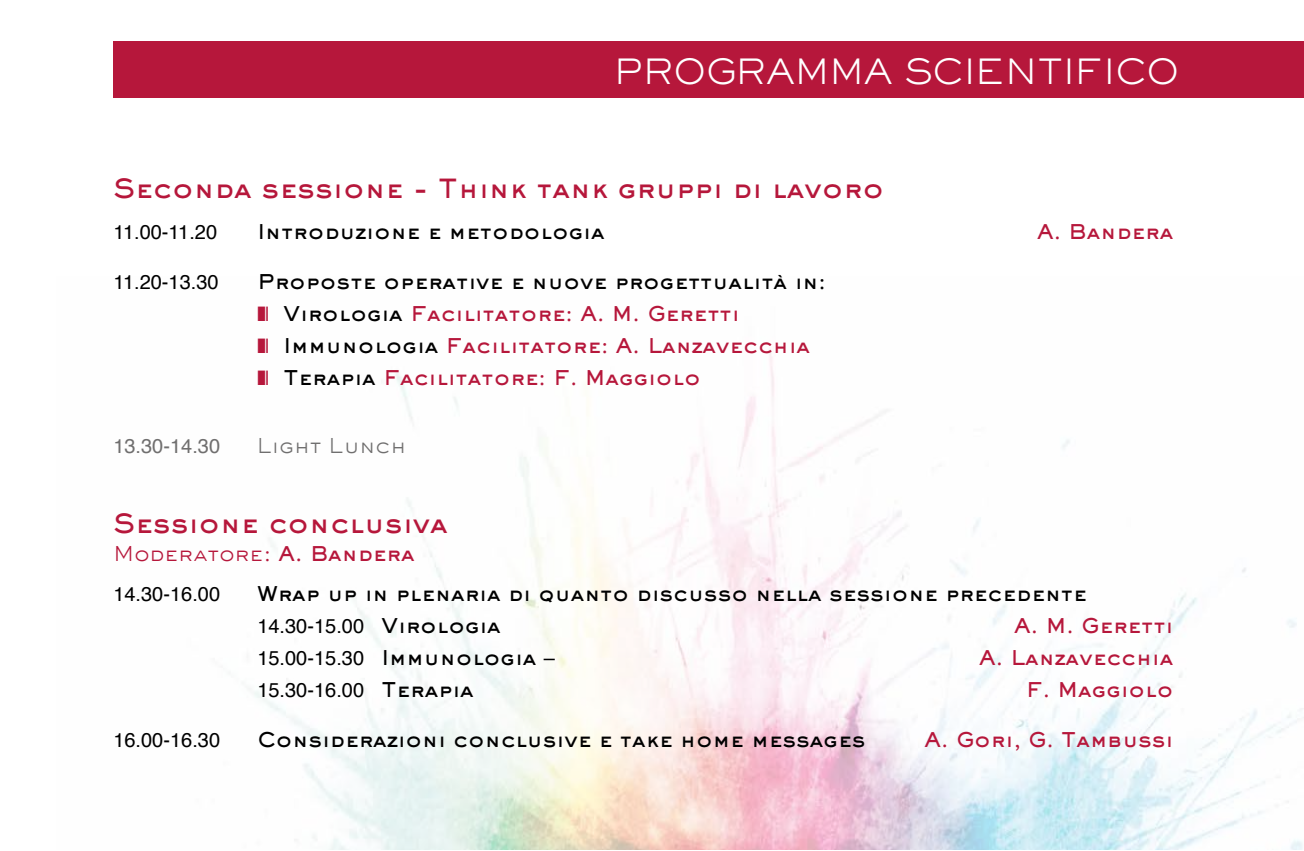
<style>
.page{position:relative;width:1304px;height:851px;background:#fff}
.page>*{position:absolute;margin:0;border:0;box-sizing:border-box;transform-origin:0 0}
.t1{font:34px "Sackers Gothic Light AT";letter-spacing:-.01em;color:#fff}
.t2{font:800 26px "Sackers Gothic Std";color:#b6173b}
.t3{font:800 20px/32px "Sackers Gothic Std";color:#b6173b}
.t4{font:800 20px "Sackers Gothic Std";color:#000}
.t5{font:20px "Helvetica";color:#000}
.t6{font:20px "Sackers Gothic Light AT";color:#b6173b}
.t7{font:20px "Helvetica";color:#706f6f}
.t8{font:20px "Sackers Gothic Light AT";color:#706f6f}
.s1{color:#000}
.s2{font-family:"Monotype Sorts";font-weight:400}
.s3{font-family:"Sackers Gothic Std";font-weight:800}
.s4{font-family:"Sackers Gothic Light AT"}
</style>
<div class="page">
<img style="left:249px;top:350px;width:1055px;height:499px">
<div style="left:113px;top:41px;width:1191px;height:57px;background:#b6173b"></div>
<h1 class="t1" style="left:614px;top:48px;width:566px">PROGRAMMA SCIENTIFICO</h1>
<h2 class="t2" style="left:113px;top:171px;width:772px">Seconda sessione - Think tank gruppi di lavoro</h2>
<p class="t5" style="left:113px;top:216px;width:105px">11.00-11.20</p>
<p class="t4" style="left:257px;top:218px;width:349px">Introduzione e metodologia</p>
<p class="t3" style="left:1037px;top:214px;width:138px">A. Bandera</p>
<p class="t5" style="left:113px;top:266px;width:107px">11.20-13.30</p>
<p class="t3" style="left:257px;top:264px;width:570px"><span class="s1">Proposte operative e nuove progettualità in:<br></span><span class="s2">ZX</span> <span class="s1">Virologia</span> Facilitatore: A. M. Geretti<br><span class="s2">ZX</span> <span class="s1">Immunologia</span> Facilitatore: A. Lanzavecchia <span class="s2">ZX</span> <span class="s1">Terapia</span> Facilitatore: F. Maggiolo</p>
<p class="t7" style="left:113px;top:430px;width:108px">13.30-14.30</p>
<p class="t8" style="left:257px;top:432px;width:150px">Light Lunch</p>
<h2 class="t2" style="left:113px;top:505px;width:336px">Sessione conclusiva</h2>
<p class="t6" style="left:113px;top:540px;width:303px">Moderatore: <span class="s3">A. Bandera</span></p>
<p class="t5" style="left:113px;top:578px;width:108px">14.30-16.00</p>
<p class="t4" style="left:257px;top:580px;width:831px">Wrap up in plenaria di quanto discusso nella sessione precedente</p>
<p class="t5" style="left:257px;top:610px;width:245px">14.30-15.00 <span class="s3">Virologia</span></p>
<p class="t3" style="left:1014px;top:608px;width:161px">A. M. Geretti</p>
<p class="t5" style="left:257px;top:642px;width:295px">15.00-15.30 <span class="s3">Immunologia</span> <span class="s4">–</span></p>
<p class="t3" style="left:979px;top:640px;width:196px">A. Lanzavecchia</p>
<p class="t5" style="left:257px;top:674px;width:218px">15.30-16.00 <span class="s3">Terapia</span></p>
<p class="t3" style="left:1026px;top:672px;width:149px">F. Maggiolo</p>
<p class="t5" style="left:113px;top:724px;width:108px">16.00-16.30</p>
<p class="t4" style="left:257px;top:726px;width:609px">Considerazioni conclusive e take home messages</p>
<p class="t3" style="left:925px;top:722px;width:250px">A. Gori, G. Tambussi</p>
</div>
